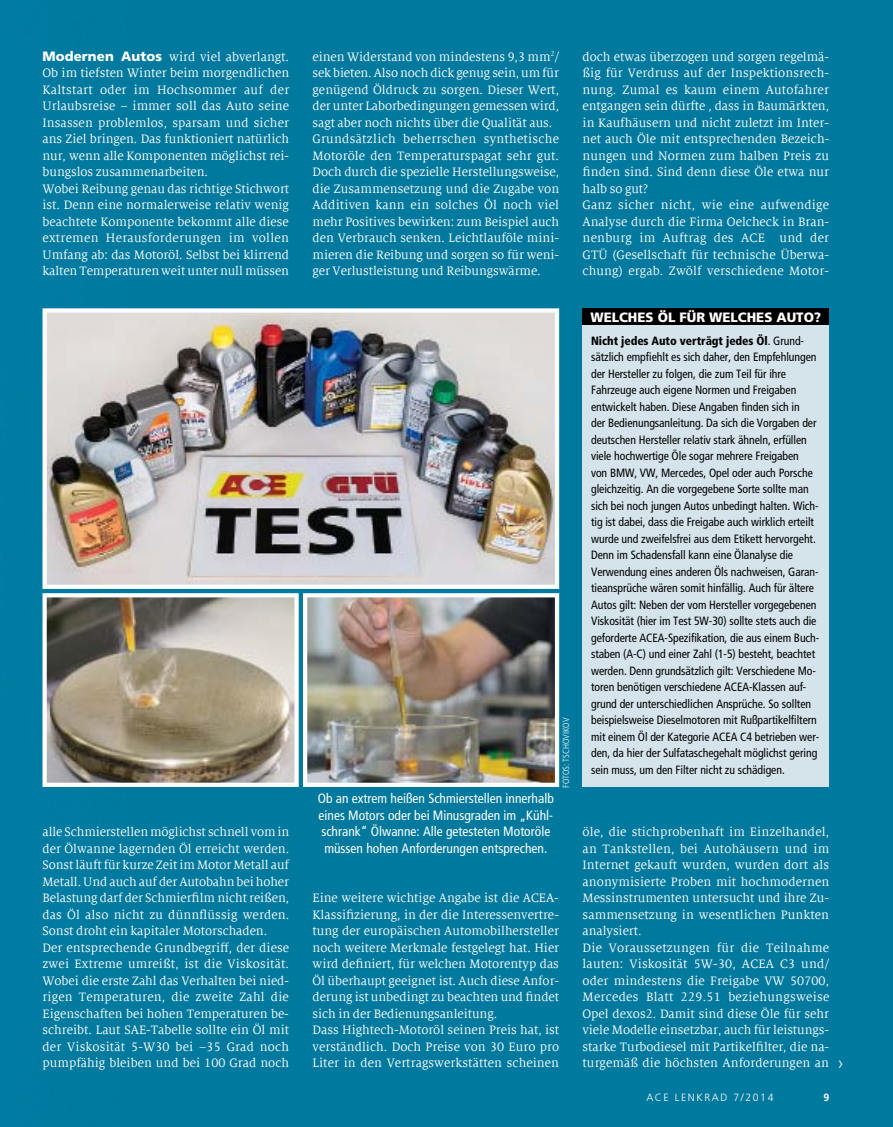
<style>
.page{position:relative;width:893px;height:1127px;background:#00799f}
.page>*{position:absolute;margin:0;border:0;box-sizing:border-box;transform-origin:0 0}
.t1{font:300 18px "Frutiger LT";color:#fff}
.t2{font:13.5px/16.5px "Milo Serif Offc";color:#fff}
.t3{font:condensed 13.5px/16.5px "Frutiger LT";color:#fff;text-align:center}
.t4{font:900 13.5px "Frutiger LT";color:#fff}
.t5{font:condensed 12px/16.5px "Frutiger LT";letter-spacing:-.005em;color:#000}
.t6{font:300 10.5px "Frutiger LT";letter-spacing:.15em;color:#fff}
.t7{font:700 10.5px "Frutiger LT";color:#fff}
.t8{font:300 condensed 9px "Frutiger LT";color:#fff}
.s1{font-family:"Frutiger LT";font-weight:900}
.s2{font-weight:900}
</style>
<div class="page">
<img style="left:48px;top:598px;width:246px;height:184px">
<div style="left:43px;top:593px;width:256px;height:194px;border:4px solid #fff"></div>
<img style="left:308px;top:598px;width:246px;height:184px">
<div style="left:303px;top:593px;width:256px;height:194px;border:4px solid #fff"></div>
<img style="left:48px;top:313px;width:506px;height:271px">
<div style="left:43px;top:308px;width:516px;height:281px;border:4px solid #fff"></div>
<div style="left:583px;top:325px;width:246px;height:462px;background:#d5e3eb"></div>
<div style="left:583px;top:308px;width:246px;height:17px;background:#000"></div>
<p class="t2" style="left:43px;top:49px;width:248px"><span class="s1">MODERNEN AUTOS</span> wird viel abverlangt.<br>Ob im tiefsten Winter beim morgendlichen Kaltstart oder im Hochsommer auf der Urlaubsreise – immer soll das Auto seine Insassen problemlos, sparsam und sicher ans Ziel bringen. Das funktioniert natürlich nur, wenn alle Komponenten möglichst rei&shy;bungslos zusammenarbeiten.<br>Wobei Reibung genau das richtige Stichwort ist. Denn eine normalerweise relativ wenig beachtete Komponente bekommt alle diese extremen Herausforderungen im vollen Umfang ab: das Motoröl. Selbst bei klirrend kalten Temperaturen weit unter null müssen</p>
<p class="t2" style="left:43px;top:824px;width:248px">alle Schmierstellen möglichst schnell vom in der Ölwanne lagernden Öl erreicht werden.<br>Sonst läuft für kurze Zeit im Motor Metall auf Metall. Und auch auf der Autobahn bei hoher Belastung darf der Schmierfilm nicht reißen, das Öl also nicht zu dünnflüssig werden.<br>Sonst droht ein kapitaler Motorschaden.<br>Der entsprechende Grundbegriff, der diese zwei Extreme umreißt, ist die Viskosität.<br>Wobei die erste Zahl das Verhalten bei nied&shy;rigen Temperaturen, die zweite Zahl die Eigenschaften bei hohen Temperaturen be&shy;schreibt. Laut SAE-Tabelle sollte ein Öl mit der Viskosität 5-W30 bei –35 Grad noch pumpfähig bleiben und bei 100 Grad noch</p>
<p class="t2" style="left:313px;top:49px;width:248px">einen Widerstand von mindestens 9,3 mm<sup>2</sup>/ sek bieten. Also noch dick genug sein, um für genügend Öldruck zu sorgen. Dieser Wert, der unter Laborbedingungen gemessen wird, sagt aber noch nichts über die Qualität aus.<br>Grundsätzlich beherrschen synthetische Motoröle den Temperaturspagat sehr gut.<br>Doch durch die spezielle Herstellungsweise, die Zusammensetzung und die Zugabe von Additiven kann ein solches Öl noch viel mehr Positives bewirken: zum Beispiel auch den Verbrauch senken. Leichtlauföle mini&shy;mieren die Reibung und sorgen so für weni&shy;ger Verlustleistung und Reibungswärme.</p>
<p class="t3" style="left:318px;top:790px;width:237px">Ob an extrem heißen Schmierstellen innerhalb eines Motors oder bei Minusgraden im „Kühl&shy;schrank“ Ölwanne: Alle getesteten Motoröle müssen hohen Anforderungen entsprechen.</p>
<p class="t8" style="left:561px;top:788px;width:72px;rotate:-90deg">FOTOS: Tschovikov</p>
<p class="t2" style="left:313px;top:890px;width:248px">Eine weitere wichtige Angabe ist die ACEA-Klassifizierung, in der die Interessenvertre&shy;tung der europäischen Automobilhersteller noch weitere Merkmale festgelegt hat. Hier wird definiert, für welchen Motorentyp das Öl überhaupt geeignet ist. Auch diese Anfor&shy;derung ist unbedingt zu beachten und findet sich in der Bedienungsanleitung.<br>Dass Hightech-Motoröl seinen Preis hat, ist verständlich. Doch Preise von 30 Euro pro Liter in den Vertragswerkstätten scheinen</p>
<p class="t2" style="left:583px;top:49px;width:248px">doch etwas überzogen und sorgen regelmä&shy;ßig für Verdruss auf der Inspektionsrech&shy;nung. Zumal es kaum einem Autofahrer entgangen sein dürfte , dass in Baumärkten, in Kaufhäusern und nicht zuletzt im Inter&shy;net auch Öle mit entsprechenden Bezeich&shy;nungen und Normen zum halben Preis zu finden sind. Sind denn diese Öle etwa nur halb so gut?<br>Ganz sicher nicht, wie eine aufwendige Analyse durch die Firma Oelcheck in Bran&shy;nenburg im Auftrag des ACE und der GTÜ (Gesellschaft für technische Überwa&shy;chung) ergab. Zwölf verschiedene Motor-</p>
<p class="t4" style="left:590px;top:309px;width:232px">WELCHES ÖL FÜR WELCHES AUTO?</p>
<p class="t5" style="left:591px;top:332px;width:230px"><span class="s2">Nicht jedes Auto verträgt jedes Öl</span>. Grund&shy;sätzlich empfiehlt es sich daher, den Empfehlungen der Hersteller zu folgen, die zum Teil für ihre Fahrzeuge auch eigene Normen und Freigaben entwickelt haben. Diese Angaben finden sich in<br>der Bedienungsanleitung. Da sich die Vorgaben der deutschen Hersteller relativ stark ähneln, erfüllen viele hochwertige Öle sogar mehrere Freigaben<br>von BMW, VW, Mercedes, Opel oder auch Porsche gleichzeitig. An die vorgegebene Sorte sollte man sich bei noch jungen Autos unbedingt halten. Wich&shy;tig ist dabei, dass die Freigabe auch wirklich erteilt wurde und zweifelsfrei aus dem Etikett hervorgeht.<br>Denn im Schadensfall kann eine Ölanalyse die Verwendung eines anderen Öls nachweisen, Garan&shy;tieansprüche wären somit hinfällig. Auch für ältere Autos gilt: Neben der vom Hersteller vorgegebenen Viskosität (hier im Test 5W-30) sollte stets auch die geforderte ACEA-Spezifikation, die aus einem Buch&shy;staben (A-C) und einer Zahl (1-5) besteht, beachtet werden. Denn grundsätzlich gilt: Verschiedene Mo&shy;toren benötigen verschiedene ACEA-Klassen auf&shy;grund der unterschiedlichen Ansprüche. So sollten beispielsweise Dieselmotoren mit Rußpartikelfiltern mit einem Öl der Kategorie ACEA C4 betrieben wer&shy;den, da hier der Sulfataschegehalt möglichst gering sein muss, um den Filter nicht zu schädigen.</p>
<p class="t2" style="left:583px;top:824px;width:248px">öle, die stichprobenhaft im Einzelhandel, an Tankstellen, bei Autohäusern und im Internet gekauft wurden, wurden dort als anonymisierte Proben mit hochmodernen Messinstrumenten untersucht und ihre Zu&shy;sammensetzung in wesentlichen Punkten analysiert.<br>Die Voraussetzungen für die Teilnahme lauten: Viskosität 5W-30, ACEA C3 und/ oder mindestens die Freigabe VW 50700, Mercedes Blatt 229.51 beziehungsweise Opel dexos2. Damit sind diese Öle für sehr viele Modelle einsetzbar, auch für leistungs&shy;starke Turbodiesel mit Partikelfilter, die na&shy;turgemäß die höchsten Anforderungen an</p>
<p class="t6" style="left:646px;top:1091px;width:129px">ACE LENKRAD 7/2014</p>
<p class="t7" style="left:823px;top:1090px;width:7px">9</p>
<h1 class="t1" style="left:838px;top:1052px;width:7px">›</h1>
</div>
